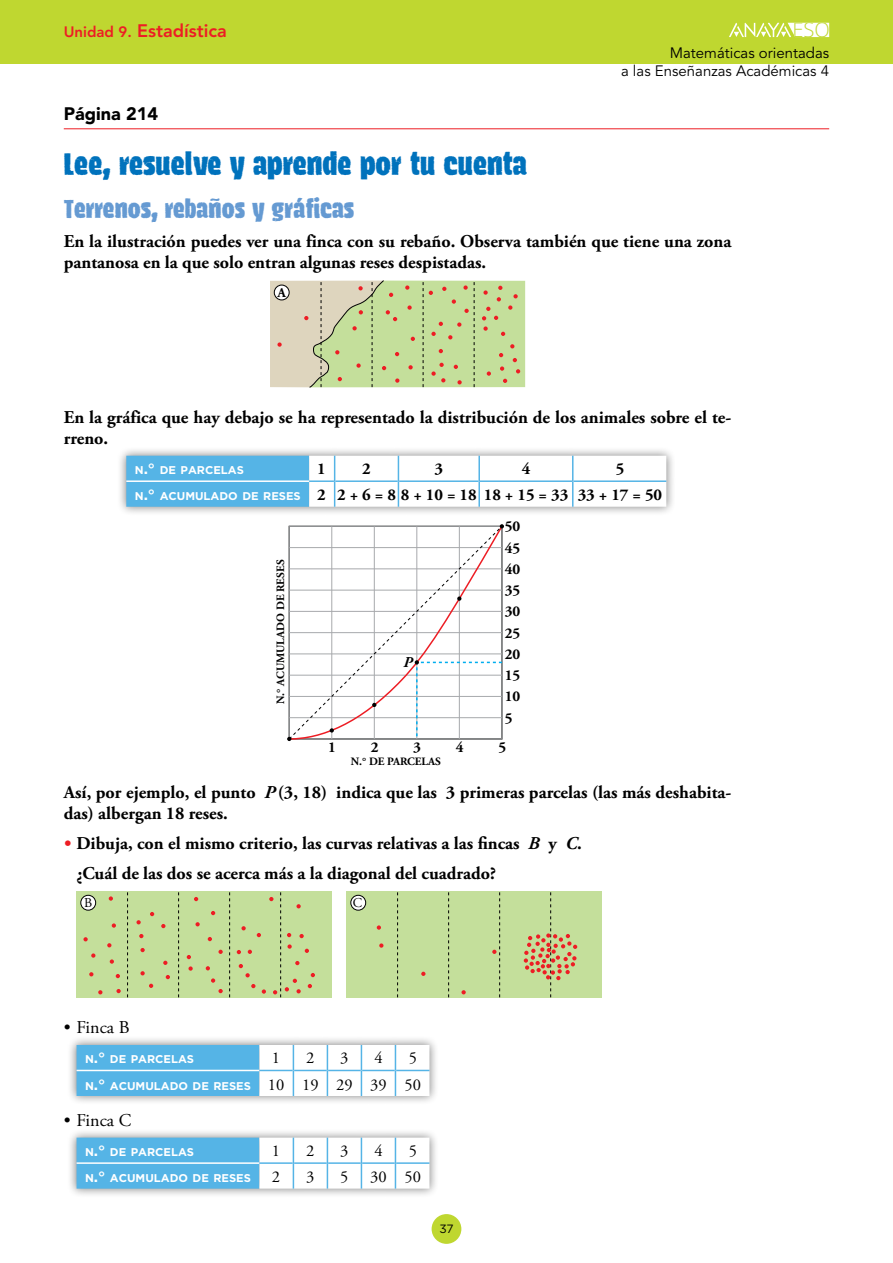
<style>
.page{position:relative;width:893px;height:1263px;background:#fff}
.page>*{position:absolute;margin:0;border:0;box-sizing:border-box;transform-origin:0 0}
.final_Titul_1{font:700 36px "Navaja";color:#0072bc}
.final_Titul_2{font:700 30px "Navaja";color:#659ad2}
.t1{font:300 20.25px "Open Sans";color:#bfd730}
.acti_TextoActiSangra{font:700 18px/21px "Adobe Garamond Pro";color:#000}
.nucl_TextoBoloSangra{font:700 18px "Adobe Garamond Pro";color:#000}
.t2{font:800 18px "Avenir LT Std";color:#ed1d24}
.Soluciones_apartados{font:18px "Adobe Garamond Pro";color:#000}
.nuclPagina{font:900 18px "Avenir LT Std";color:#000}
.t3{font:700 16.5px/26.2px "Adobe Garamond Pro";color:#000}
.t4{font:16.5px "Adobe Garamond Pro";color:#000}
.t5{font:15px/18px "Avenir LT Std";color:#000;text-align:right}
.t6{font:700 15px "Adobe Garamond Pro";color:#000}
.t7{font:italic 700 15px "Adobe Garamond Pro";color:#000}
.t8{font:13.5px "Adobe Garamond Pro";color:#000}
.t9{font:700 13.5px "Adobe Garamond Pro";color:#000}
.t10{font:12px "Gotham";color:#000}
.t11{font:700 11.25px "Gotham";color:#fff}
.t12{font:700 11.25px "Adobe Garamond Pro";color:#000}
.s1{font-size:15px}
.s2{font-family:"Gotham";font-size:11.25px;color:#fff}
.s3{font-family:"Gotham";font-size:15px;color:#fff}
.s4{font-style:italic}
.s5{font-family:"Gotham";font-weight:900;font-size:16.5px;color:#ed1d24}
.s6{font-family:"Adobe Garamond Pro";font-weight:400;font-size:16.5px;color:#000}
</style>
<div class="page">
<div style="left:0;top:0;width:893px;height:64px;background:#bfd730"></div>
<svg style="left:729px;top:22px;width:100px;height:15px"></svg>
<div style="left:432px;top:1214px;width:29px;height:30px;background:#bfd730;border-radius:50%"></div>
<hr style="left:64px;top:128px;width:765px;height:1px;background:#ed1d24">
<svg style="left:270px;top:280px;width:255px;height:108px;background:#cad6a1"></svg>
<div style="left:274px;top:285px;width:15px;height:15px;background:#fff;border-radius:50%"></div>
<div style="left:274px;top:285px;width:16px;height:15px;border:1px solid #000;border-radius:50%"></div>
<div style="left:117px;top:446px;width:559px;height:70px;background:#000;opacity:.5"></div>
<svg style="left:126px;top:456px;width:540px;height:51px"></svg>
<svg style="left:288px;top:525px;width:215px;height:215px"></svg>
<svg style="left:287px;top:737px;width:4px;height:4px"></svg>
<svg style="left:330px;top:728px;width:4px;height:4px"></svg>
<svg style="left:372px;top:703px;width:4px;height:4px"></svg>
<svg style="left:457px;top:596px;width:4px;height:5px"></svg>
<svg style="left:500px;top:524px;width:4px;height:4px"></svg>
<svg style="left:415px;top:660px;width:88px;height:80px"></svg>
<div style="left:77px;top:891px;width:255px;height:106px;background:#c4df9b"></div>
<svg style="left:127px;top:892px;width:1px;height:105px"></svg>
<svg style="left:178px;top:892px;width:1px;height:105px"></svg>
<svg style="left:229px;top:892px;width:1px;height:105px"></svg>
<svg style="left:112px;top:923px;width:4px;height:5px"></svg>
<svg style="left:150px;top:912px;width:4px;height:4px"></svg>
<svg style="left:194px;top:897px;width:4px;height:4px"></svg>
<svg style="left:211px;top:911px;width:4px;height:4px"></svg>
<svg style="left:195px;top:922px;width:5px;height:4px"></svg>
<svg style="left:208px;top:937px;width:4px;height:4px"></svg>
<svg style="left:218px;top:950px;width:5px;height:4px"></svg>
<svg style="left:187px;top:955px;width:4px;height:4px"></svg>
<svg style="left:188px;top:966px;width:5px;height:5px"></svg>
<svg style="left:206px;top:966px;width:4px;height:4px"></svg>
<svg style="left:211px;top:978px;width:4px;height:5px"></svg>
<svg style="left:218px;top:989px;width:5px;height:4px"></svg>
<svg style="left:237px;top:892px;width:78px;height:105px"></svg>
<svg style="left:136px;top:920px;width:5px;height:4px"></svg>
<svg style="left:161px;top:924px;width:4px;height:4px"></svg>
<svg style="left:139px;top:934px;width:4px;height:4px"></svg>
<svg style="left:140px;top:948px;width:5px;height:4px"></svg>
<svg style="left:163px;top:961px;width:4px;height:4px"></svg>
<svg style="left:140px;top:971px;width:5px;height:4px"></svg>
<svg style="left:166px;top:975px;width:4px;height:4px"></svg>
<svg style="left:149px;top:984px;width:4px;height:4px"></svg>
<svg style="left:83px;top:937px;width:5px;height:4px"></svg>
<svg style="left:107px;top:943px;width:4px;height:4px"></svg>
<svg style="left:91px;top:953px;width:4px;height:5px"></svg>
<svg style="left:110px;top:959px;width:4px;height:5px"></svg>
<svg style="left:116px;top:974px;width:4px;height:4px"></svg>
<svg style="left:116px;top:989px;width:5px;height:4px"></svg>
<svg style="left:98px;top:990px;width:4px;height:4px"></svg>
<svg style="left:89px;top:972px;width:4px;height:4px"></svg>
<svg style="left:109px;top:896px;width:4px;height:5px"></svg>
<div style="left:81px;top:895px;width:15px;height:15px;background:#fff;border-radius:50%"></div>
<div style="left:80px;top:895px;width:16px;height:15px;border:1px solid #000;border-radius:50%"></div>
<div style="left:347px;top:891px;width:255px;height:106px;background:#c4df9b"></div>
<svg style="left:397px;top:892px;width:1px;height:105px"></svg>
<svg style="left:448px;top:892px;width:1px;height:105px"></svg>
<svg style="left:377px;top:925px;width:4px;height:5px"></svg>
<svg style="left:379px;top:943px;width:4px;height:5px"></svg>
<svg style="left:421px;top:972px;width:4px;height:4px"></svg>
<svg style="left:461px;top:990px;width:5px;height:4px"></svg>
<svg style="left:492px;top:892px;width:8px;height:105px"></svg>
<svg style="left:524px;top:892px;width:53px;height:105px"></svg>
<div style="left:351px;top:895px;width:15px;height:15px;background:#fff;border-radius:50%"></div>
<div style="left:350px;top:895px;width:16px;height:15px;border:1px solid #000;border-radius:50%"></div>
<div style="left:67px;top:1035px;width:372px;height:70px;background:#000;opacity:.5"></div>
<svg style="left:77px;top:1045px;width:352px;height:51px"></svg>
<div style="left:67px;top:1128px;width:372px;height:70px;background:#000;opacity:.5"></div>
<svg style="left:77px;top:1137px;width:352px;height:51px"></svg>
<p class="t2" style="left:64px;top:20px;width:165px"><span class="s1">Unidad 9.</span> Estadística</p>
<p class="t1" style="left:792px;top:16px;width:39px">ESO</p>
<p class="t5" style="left:621px;top:44px;width:210px">Matemáticas orientadas<br>a las Enseñanzas Académicas 4</p>
<p class="nuclPagina" style="left:64px;top:103px;width:96px">Página 214</p>
<p class="final_Titul_1" style="left:64px;top:147px;width:465px">Lee, resuelve y aprende por tu cuenta</p>
<p class="final_Titul_2" style="left:64px;top:194px;width:292px">Terrenos, rebaños y gráficas</p>
<p class="acti_TextoActiSangra" style="left:64px;top:231px;width:669px">En la ilustración puedes ver una finca con su rebaño. Observa también que tiene una zona pantanosa en la que solo entran algunas reses despistadas.</p>
<p class="t9" style="left:278px;top:285px;width:10px">A</p>
<p class="acti_TextoActiSangra" style="left:64px;top:407px;width:669px">En la gráfica que hay debajo se ha representado la distribución de los animales sobre el te&shy;rreno.</p>
<p class="t11" style="left:135px;top:463px;width:111px">N<span class="s1">.°</span> DE PARCELAS</p>
<p class="t3" style="left:317px;top:456px;width:10px">1</p>
<p class="t3" style="left:362px;top:456px;width:10px">2</p>
<p class="t3" style="left:435px;top:456px;width:10px">3</p>
<p class="t3" style="left:522px;top:456px;width:10px">4</p>
<p class="t3" style="left:135px;top:456px;width:529px;text-indent:481px">5<br><span class="s2">N</span><span class="s3">.°</span> <span class="s2">ACUMULADO DE RESES</span> 2 2 + 6 = 8 8 + 10 = 18 18 + 15 = 33 33 + 17 = 50</p>
<p class="t6" style="left:505px;top:518px;width:17px">50</p>
<p class="t12" style="left:274px;top:704px;width:146px;rotate:-90deg">N.° ACUMULADO DE RESES</p>
<p class="t7" style="left:403px;top:653px;width:11px">P</p>
<p class="t6" style="left:505px;top:539px;width:17px">45</p>
<p class="t6" style="left:505px;top:560px;width:17px">40</p>
<p class="t6" style="left:505px;top:582px;width:17px">35</p>
<p class="t6" style="left:505px;top:603px;width:17px">30</p>
<p class="t6" style="left:505px;top:624px;width:17px">25</p>
<p class="t6" style="left:505px;top:645px;width:17px">20</p>
<p class="t6" style="left:505px;top:667px;width:17px">15</p>
<p class="t6" style="left:505px;top:688px;width:17px">10</p>
<p class="t6" style="left:505px;top:709px;width:9px">5</p>
<p class="t6" style="left:456px;top:738px;width:9px">4</p>
<p class="t6" style="left:498px;top:738px;width:9px">5</p>
<p class="acti_TextoActiSangra" style="left:64px;top:782px;width:669px">Así, por ejemplo, el punto <span class="s4">P</span>(3, 18) indica que las 3 primeras parcelas (las más deshabita&shy;das) albergan 18 reses.</p>
<p class="acti_TextoActiSangra" style="left:64px;top:833px;width:520px"><span class="s5">•</span> Dibuja, con el mismo criterio, las curvas relativas a las fincas <span class="s4">B</span> y <span class="s4">C</span>.</p>
<p class="nucl_TextoBoloSangra" style="left:77px;top:863px;width:421px">¿Cuál de las dos se acerca más a la diagonal del cuadrado?</p>
<p class="t8" style="left:84px;top:895px;width:10px">B</p>
<p class="t8" style="left:353px;top:895px;width:11px">C</p>
<p class="t6" style="left:328px;top:738px;width:9px">1</p>
<p class="t6" style="left:371px;top:738px;width:9px">2</p>
<p class="t12" style="left:351px;top:755px;width:92px">N.° DE PARCELAS</p>
<p class="t6" style="left:413px;top:738px;width:9px">3</p>
<p class="Soluciones_apartados" style="left:64px;top:1016px;width:67px">• Finca B</p>
<p class="t11" style="left:85px;top:1052px;width:111px">N<span class="s1">.°</span> DE PARCELAS</p>
<p class="t4" style="left:272px;top:1048px;width:10px">1</p>
<p class="t4" style="left:306px;top:1048px;width:10px">2</p>
<p class="t4" style="left:340px;top:1048px;width:10px">3</p>
<p class="t4" style="left:374px;top:1048px;width:10px">4</p>
<p class="t4" style="left:409px;top:1048px;width:10px">5</p>
<p class="t11" style="left:85px;top:1078px;width:338px">N<span class="s1">.°</span> ACUMULADO DE RESES <span class="s6">10 19 29 39 50</span></p>
<p class="Soluciones_apartados" style="left:64px;top:1109px;width:69px">• Finca C</p>
<p class="t11" style="left:85px;top:1144px;width:111px">N<span class="s1">.°</span> DE PARCELAS</p>
<p class="t4" style="left:272px;top:1141px;width:10px">1</p>
<p class="t4" style="left:306px;top:1141px;width:10px">2</p>
<p class="t4" style="left:340px;top:1141px;width:10px">3</p>
<p class="t4" style="left:374px;top:1141px;width:10px">4</p>
<p class="t4" style="left:409px;top:1141px;width:10px">5</p>
<p class="t11" style="left:85px;top:1171px;width:167px">N<span class="s1">.°</span> ACUMULADO DE RESES</p>
<p class="t4" style="left:272px;top:1167px;width:10px">2</p>
<p class="t4" style="left:306px;top:1167px;width:10px">3</p>
<p class="t4" style="left:340px;top:1167px;width:10px">5</p>
<p class="t4" style="left:370px;top:1167px;width:52px">30 50</p>
<p class="t10" style="left:439px;top:1221px;width:16px">37</p>
</div>
